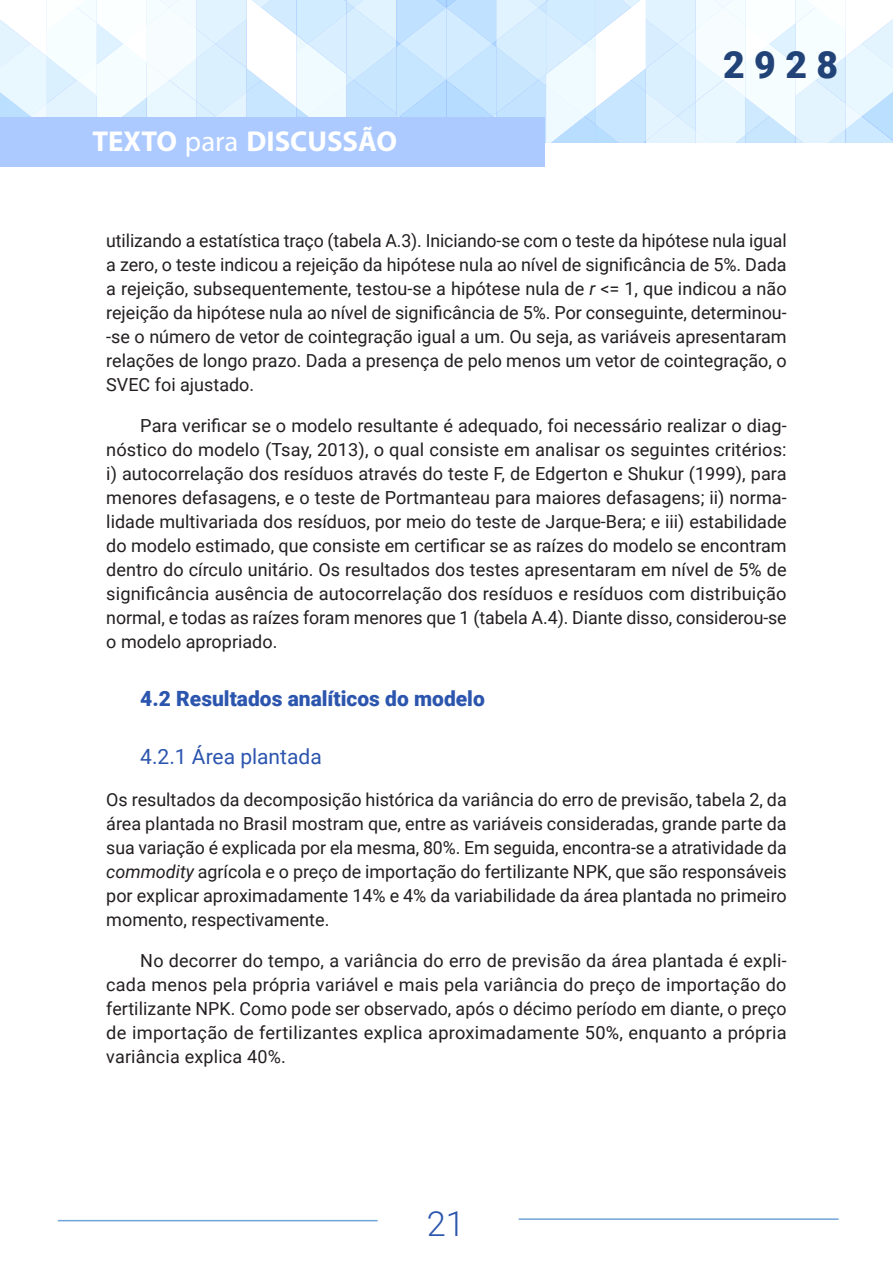
<style>
.page{position:relative;width:893px;height:1263px;background:#fff}
.page>*{position:absolute;margin:0;border:0;box-sizing:border-box;transform-origin:0 0}
.t1{font:900 37.5px "Roboto";color:#224377}
.t2{font:300 34.5px "Roboto";color:#2c55ae}
.t3{font:700 28.8px "Myriad Pro";color:#fff}
.titulo_2{font:900 21px "Roboto";color:#2c55ae}
.titulo_3{font:21px "Roboto";color:#2c55ae}
.texto_corrido{font:18px/24px "Roboto";color:#231f20;text-align:justify}
.sem_recuo_texto_corrido{font:18px/24px "Roboto";color:#231f20;text-align:justify}
.s1{font-weight:400}
.s2{font-style:italic}
</style>
<div class="page">
<svg style="left:0;top:0;width:893px;height:143px"></svg>
<div style="left:0;top:118px;width:545px;height:49px;background:#accaff"></div>
<hr style="left:519px;top:1218px;width:319px;height:2px;background:#6fa5d9">
<hr style="left:58px;top:1220px;width:320px;height:1px;background:#6fa5d9">
<h3 class="t3" style="left:92px;top:122px;width:306px">TEXTO <span class="s1">para</span> DISCUSSÃO</h3>
<h1 class="t1" style="left:723px;top:38px;width:116px">2928</h1>
<p class="texto_corrido" style="left:106px;top:228px;width:682px">utilizando a estatística traço (tabela A.3). Iniciando-se com o teste da hipótese nula igual a zero, o teste indicou a rejeição da hipótese nula ao nível de significância de 5%. Dada a rejeição, subsequentemente, testou-se a hipótese nula de <span class="s2">r</span> &lt;= 1, que indicou a não rejeição da hipótese nula ao nível de significância de 5%. Por conseguinte, determinou--se o número de vetor de cointegração igual a um. Ou seja, as variáveis apresentaram relações de longo prazo. Dada a presença de pelo menos um vetor de cointegração, o SVEC foi ajustado.</p>
<p class="texto_corrido" style="left:106px;top:413px;width:682px;text-indent:34px">Para verificar se o modelo resultante é adequado, foi necessário realizar o diag&shy;nóstico do modelo (Tsay, 2013), o qual consiste em analisar os seguintes critérios: i) autocorrelação dos resíduos através do teste F, de Edgerton e Shukur (1999), para menores defasagens, e o teste de Portmanteau para maiores defasagens; ii) norma&shy;lidade multivariada dos resíduos, por meio do teste de Jarque-Bera; e iii) estabilidade do modelo estimado, que consiste em certificar se as raízes do modelo se encontram dentro do círculo unitário. Os resultados dos testes apresentaram em nível de 5% de significância ausência de autocorrelação dos resíduos e resíduos com distribuição normal, e todas as raízes foram menores que 1 (tabela A.4). Diante disso, considerou-se o modelo apropriado.</p>
<p class="titulo_2" style="left:140px;top:684px;width:346px">4.2 Resultados analíticos do modelo</p>
<p class="titulo_3" style="left:140px;top:742px;width:183px">4.2.1 Área plantada</p>
<p class="sem_recuo_texto_corrido" style="left:106px;top:786px;width:682px">Os resultados da decomposição histórica da variância do erro de previsão, tabela 2, da área plantada no Brasil mostram que, entre as variáveis consideradas, grande parte da sua variação é explicada por ela mesma, 80%. Em seguida, encontra-se a atratividade da <span class="s2">commodity</span> agrícola e o preço de importação do fertilizante NPK, que são responsáveis por explicar aproximadamente 14% e 4% da variabilidade da área plantada no primeiro momento, respectivamente.</p>
<p class="texto_corrido" style="left:106px;top:947px;width:682px;text-indent:34px">No decorrer do tempo, a variância do erro de previsão da área plantada é expli&shy;cada menos pela própria variável e mais pela variância do preço de importação do fertilizante NPK. Como pode ser observado, após o décimo período em diante, o preço de importação de fertilizantes explica aproximadamente 50%, enquanto a própria variância explica 40%.</p>
<h2 class="t2" style="left:427px;top:1200px;width:40px">21</h2>
</div>
